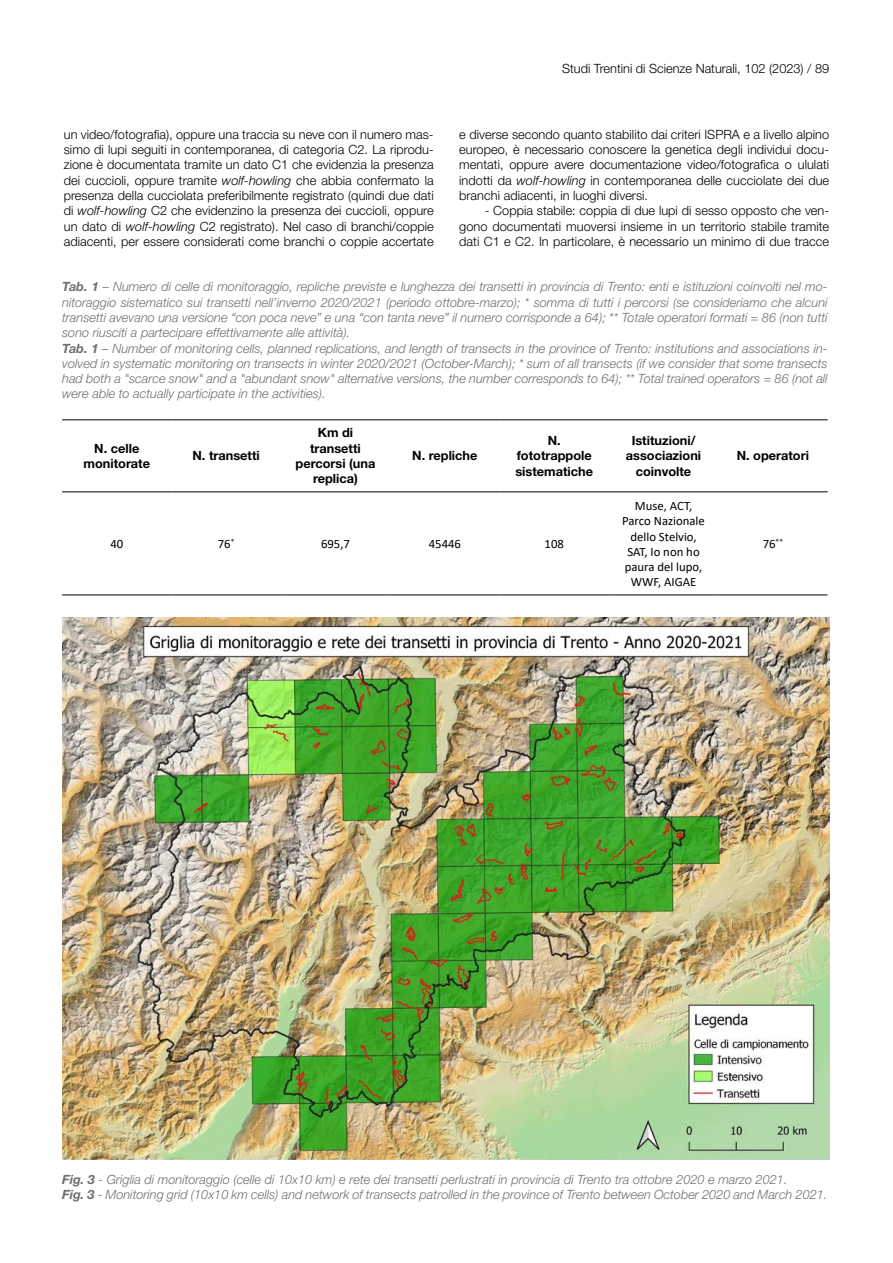
<style>
.page{position:relative;width:893px;height:1263px;background:#fff}
.page>*{position:absolute;margin:0;border:0;box-sizing:border-box;transform-origin:0 0}
.t1{font:italic 300 12.75px/15.3px "Helvetica Neue LT Std";color:#706f6f}
.t2{font:300 12.75px/15.3px "Helvetica Neue LT Std";letter-spacing:.005em;color:#000;text-align:justify}
.t3{font:700 12.75px/15.3px "Helvetica Neue LT Std";color:#000;text-align:center}
.t4{font:12.75px/15.3px "Calibri";color:#000;text-align:center}
.s1{font-style:italic}
.s2{font-weight:700}
</style>
<div class="page">
<hr style="left:62px;top:595px;width:109px;height:1px;background:#000">
<hr style="left:171px;top:595px;width:110px;height:1px;background:#000">
<hr style="left:281px;top:595px;width:109px;height:1px;background:#000">
<hr style="left:390px;top:595px;width:110px;height:1px;background:#000">
<hr style="left:500px;top:595px;width:109px;height:1px;background:#000">
<hr style="left:609px;top:595px;width:109px;height:1px;background:#000">
<hr style="left:718px;top:595px;width:109px;height:1px;background:#000">
<hr style="left:62px;top:419px;width:109px;height:1px;background:#000">
<hr style="left:171px;top:419px;width:110px;height:1px;background:#000">
<hr style="left:281px;top:419px;width:109px;height:1px;background:#000">
<hr style="left:390px;top:419px;width:110px;height:1px;background:#000">
<hr style="left:500px;top:419px;width:109px;height:1px;background:#000">
<hr style="left:609px;top:419px;width:109px;height:1px;background:#000">
<hr style="left:718px;top:419px;width:109px;height:1px;background:#000">
<hr style="left:62px;top:491px;width:109px;height:1px;background:#000">
<hr style="left:171px;top:491px;width:110px;height:1px;background:#000">
<hr style="left:281px;top:491px;width:109px;height:1px;background:#000">
<hr style="left:390px;top:491px;width:110px;height:1px;background:#000">
<hr style="left:500px;top:491px;width:109px;height:1px;background:#000">
<hr style="left:609px;top:491px;width:109px;height:1px;background:#000">
<hr style="left:718px;top:491px;width:109px;height:1px;background:#000">
<img style="left:62px;top:617px;width:767px;height:543px">
<p class="t2" style="left:562px;top:60px;width:269px">Studi Trentini di Scienze Naturali, 102 (2023) / 89</p>
<p class="t2" style="left:64px;top:126px;width:371px">un video/fotografia), oppure una traccia su neve con il numero mas&shy;simo di lupi seguiti in contemporanea, di categoria C2. La riprodu&shy;zione è documentata tramite un dato C1 che evidenzia la presenza dei cuccioli, oppure tramite <span class="s1">wolf-howling</span> che abbia confermato la presenza della cucciolata preferibilmente registrato (quindi due dati di <span class="s1">wolf-howling</span> C2 che evidenzino la presenza dei cuccioli, oppure un dato di <span class="s1">wolf-howling</span> C2 registrato). Nel caso di branchi/coppie adiacenti, per essere considerati come branchi o coppie accertate</p>
<p class="t2" style="left:459px;top:126px;width:371px">e diverse secondo quanto stabilito dai criteri ISPRA e a livello alpino europeo, è necessario conoscere la genetica degli individui docu&shy;mentati, oppure avere documentazione video/fotografica o ululati indotti da <span class="s1">wolf-howling</span> in contemporanea delle cucciolate dei due branchi adiacenti, in luoghi diversi.</p>
<p class="t2" style="left:459px;top:203px;width:371px;text-indent:26px">- Coppia stabile: coppia di due lupi di sesso opposto che ven&shy;gono documentati muoversi insieme in un territorio stabile tramite dati C1 e C2. In particolare, è necessario un minimo di due tracce</p>
<p class="t1" style="left:62px;top:279px;width:767px"><span class="s2">Tab. 1</span> – Numero di celle di monitoraggio, repliche previste e lunghezza dei transetti in provincia di Trento: enti e istituzioni coinvolti nel mo&shy;nitoraggio sistematico sui transetti nell’inverno 2020/2021 (periodo ottobre-marzo); * somma di tutti i percorsi (se consideriamo che alcuni transetti avevano una versione “con poca neve” e una “con tanta neve” il numero corrisponde a 64); ** Totale operatori formati = 86 (non tutti sono riusciti a partecipare effettivamente alle attività).<br><span class="s2">Tab. 1</span> – Number of monitoring cells, planned replications, and length of transects in the province of Trento: institutions and associations in&shy;volved in systematic monitoring on transects in winter 2020/2021 (October-March); * sum of all transects (if we consider that some transects had both a "scarce snow" and a "abundant snow" alternative versions, the number corresponds to 64); ** Total trained operators = 86 (not all were able to actually participate in the activities).</p>
<p class="t3" style="left:84px;top:440px;width:68px">N. celle monitorate</p>
<p class="t3" style="left:192px;top:448px;width:69px">N. transetti</p>
<p class="t3" style="left:296px;top:425px;width:81px">Km di transetti percorsi (una replica)</p>
<p class="t3" style="left:412px;top:448px;width:67px">N. repliche</p>
<p class="t3" style="left:515px;top:433px;width:79px">N. fototrappole sistematiche</p>
<p class="t3" style="left:626px;top:433px;width:77px">Istituzioni/ associazioni coinvolte</p>
<p class="t4" style="left:110px;top:536px;width:14px">40</p>
<p class="t4" style="left:218px;top:536px;width:18px">76<sup>*</sup></p>
<p class="t4" style="left:321px;top:536px;width:31px">695,7</p>
<p class="t4" style="left:429px;top:536px;width:34px">45446</p>
<p class="t4" style="left:545px;top:536px;width:21px">108</p>
<p class="t4" style="left:622px;top:498px;width:84px">Muse, ACT,<br>Parco Nazionale dello Stelvio,<br>SAT, Io non ho paura del lupo,<br>WWF, AIGAE</p>
<p class="t3" style="left:737px;top:448px;width:74px">N. operatori</p>
<p class="t4" style="left:763px;top:536px;width:22px">76<sup>**</sup></p>
<p class="t1" style="left:62px;top:1171px;width:767px"><span class="s2">Fig. 3</span> - Griglia di monitoraggio (celle di 10x10 km) e rete dei transetti perlustrati in provincia di Trento tra ottobre 2020 e marzo 2021.<br><span class="s2">Fig. 3</span> - Monitoring grid (10x10 km cells) and network of transects patrolled in the province of Trento between October 2020 and March 2021.</p>
</div>
